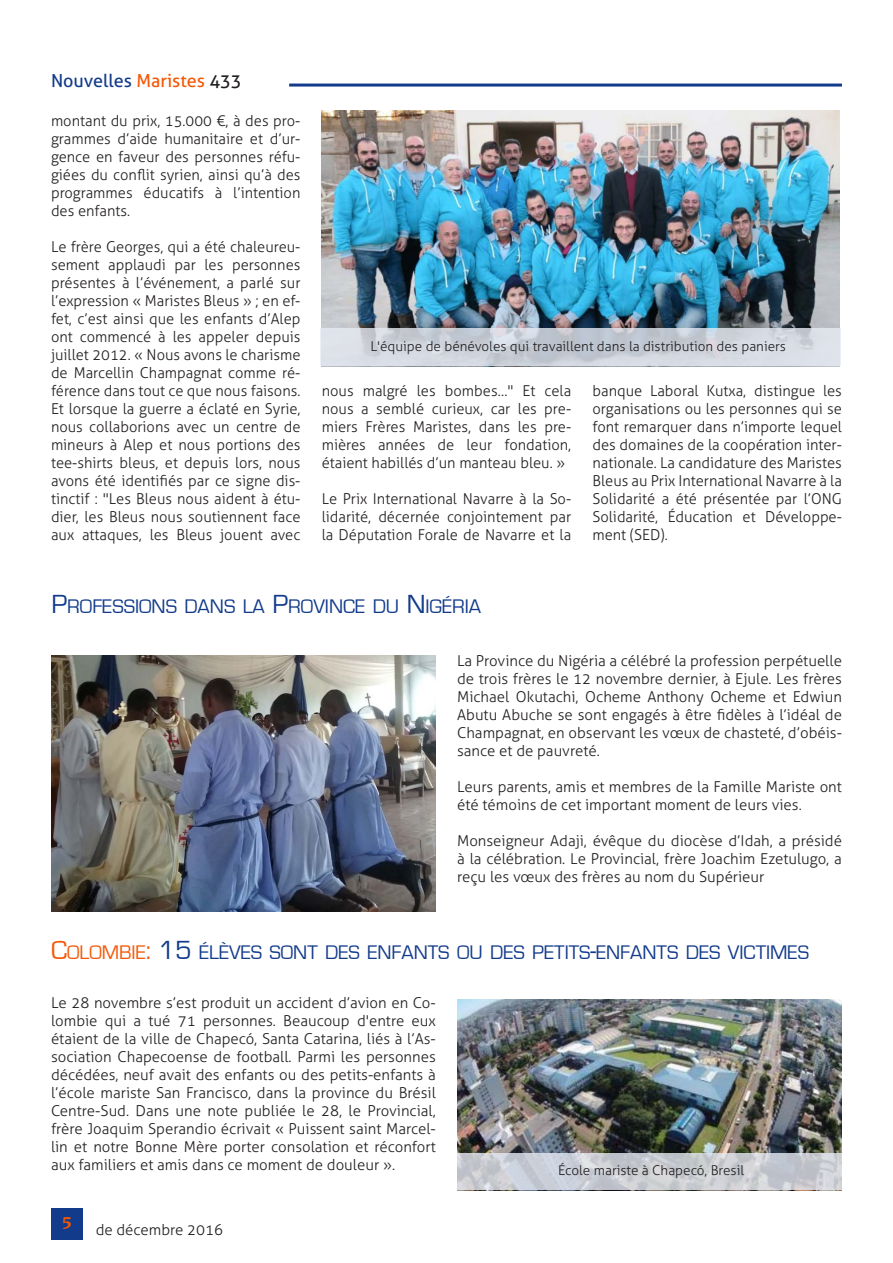
<style>
.page{position:relative;width:893px;height:1263px;background:#fff}
.page>*{position:absolute;margin:0;border:0;box-sizing:border-box;transform-origin:0 0}
.Titolo{font:20.25px "Eurostile";color:#123b8b}
.t1{font:18px "Aller";color:#123b8b}
.t2{font:700 18px "Novarese IT Cby BT";color:#f45706}
.Testo_normal{font:300 15px/18px "Aller";color:#231f20;text-align:justify}
.DidacaliaFotos{font:300 13.5px "Aller";color:#231f20}
.s1{color:#f45706}
.s2{color:#231f20}
.s3{font-size:27px}
.s4{font-size:27px;color:#f45706}
</style>
<div class="page">
<hr style="left:289px;top:84px;width:553px;height:3px;background:#123b8b">
<div style="left:51px;top:1208px;width:32px;height:31px;background:#123b8b"></div>
<img style="left:322px;top:111px;width:518px;height:217px">
<img style="left:51px;top:656px;width:385px;height:256px">
<img style="left:457px;top:999px;width:385px;height:154px">
<svg style="left:321px;top:328px;width:520px;height:38px;background:#ced3db"></svg>
<svg style="left:457px;top:1153px;width:385px;height:37px;background:#c9ccd3"></svg>
<p class="t1" style="left:51px;top:69px;width:192px">Nouvelles <span class="s1">Maristes</span> <span class="s2">433</span></p>
<p class="Testo_normal" style="left:51px;top:112px;width:251px">montant du prix, 15.000 €, à des pro&shy;grammes d’aide humanitaire et d’ur&shy;gence en faveur des personnes réfu&shy;giées du conflit syrien, ainsi qu’à des programmes éducatifs à l’intention des enfants.</p>
<p class="Testo_normal" style="left:51px;top:238px;width:251px">Le frère Georges, qui a été chaleureu&shy;sement applaudi par les personnes présentes à l’événement, a parlé sur l’expression « Maristes Bleus » ; en ef&shy;fet, c’est ainsi que les enfants d’Alep ont commencé à les appeler depuis juillet 2012. « Nous avons le charisme de Marcellin Champagnat comme ré&shy;férence dans tout ce que nous faisons.<br>Et lorsque la guerre a éclaté en Syrie, nous collaborions avec un centre de mineurs à Alep et nous portions des tee-shirts bleus, et depuis lors, nous avons été identifiés par ce signe dis&shy;tinctif : "Les Bleus nous aident à étu&shy;dier, les Bleus nous soutiennent face aux attaques, les Bleus jouent avec</p>
<p class="DidacaliaFotos" style="left:370px;top:338px;width:417px">L'équipe de bénévoles qui travaillent dans la distribution des paniers</p>
<p class="Testo_normal" style="left:322px;top:382px;width:251px">nous malgré les bombes…" Et cela nous a semblé curieux, car les pre&shy;miers Frères Maristes, dans les pre&shy;mières années de leur fondation, étaient habillés d’un manteau bleu. »</p>
<p class="Testo_normal" style="left:322px;top:490px;width:251px">Le Prix International Navarre à la So&shy;lidarité, décernée conjointement par la Députation Forale de Navarre et la</p>
<p class="Testo_normal" style="left:592px;top:382px;width:251px">banque Laboral Kutxa, distingue les organisations ou les personnes qui se font remarquer dans n’importe lequel des domaines de la coopération inter&shy;nationale. La candidature des Maristes Bleus au Prix International Navarre à la Solidarité a été présentée par l’ONG Solidarité, Éducation et Développe&shy;ment (SED).</p>
<p class="Titolo" style="left:51px;top:596px;width:431px"><span class="s3">P</span>ROFESSIONS DANS LA <span class="s3">P</span>ROVINCE DU <span class="s3">N</span> IGÉRIA</p>
<p class="Testo_normal" style="left:457px;top:652px;width:386px">La Province du Nigéria a célébré la profession perpétuelle de trois frères le 12 novembre dernier, à Ejule. Les frères Michael Okutachi, Ocheme Anthony Ocheme et Edwiun Abutu Abuche se sont engagés à être fidèles à l’idéal de Champagnat, en observant les vœux de chasteté, d’obéis&shy;sance et de pauvreté.</p>
<p class="Testo_normal" style="left:457px;top:778px;width:386px">Leurs parents, amis et membres de la Famille Mariste ont été témoins de cet important moment de leurs vies.</p>
<p class="Testo_normal" style="left:457px;top:832px;width:386px">Monseigneur Adaji, évêque du diocèse d’Idah, a présidé à la célébration. Le Provincial, frère Joachim Ezetulugo, a reçu les vœux des frères au nom du Supérieur</p>
<p class="Titolo" style="left:51px;top:941px;width:759px"><span class="s4">C</span><span class="s1">OLOMBIE</span><span class="s4">:</span> <span class="s3">15</span> ÉLÈVES SONT DES ENFANTS OU DES PETITS<span class="s3">-</span>ENFANTS DES VICTIMES</p>
<p class="Testo_normal" style="left:51px;top:994px;width:386px">Le 28 novembre s’est produit un accident d’avion en Co&shy;lombie qui a tué 71 personnes. Beaucoup d'entre eux étaient de la ville de Chapecó, Santa Catarina, liés à l’As&shy;sociation Chapecoense de football. Parmi les personnes décédées, neuf avait des enfants ou des petits-enfants à l’école mariste San Francisco, dans la province du Brésil Centre-Sud. Dans une note publiée le 28, le Provincial, frère Joaquim Sperandio écrivait « Puissent saint Marcel&shy;lin et notre Bonne Mère porter consolation et réconfort aux familiers et amis dans ce moment de douleur ».</p>
<p class="DidacaliaFotos" style="left:558px;top:1162px;width:188px">École mariste à Chapecó, Bresil</p>
<p class="t2" style="left:62px;top:1212px;width:12px">5</p>
<p class="Testo_normal" style="left:96px;top:1220px;width:129px">de décembre 2016</p>
</div>
